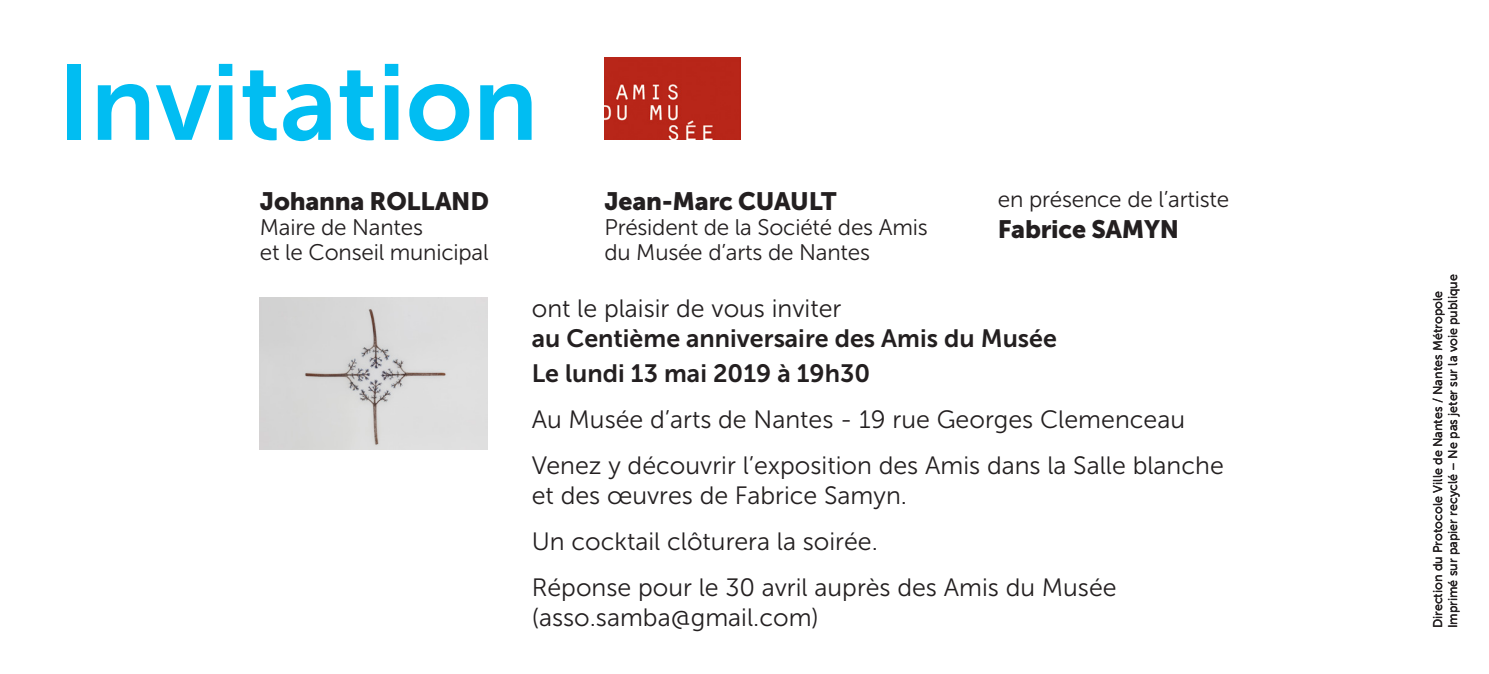
<style>
.page{position:relative;width:1489px;height:674px;background:#fff}
.page>*{position:absolute;margin:0;border:0;box-sizing:border-box;transform-origin:0 0}
.t1{font:107px "Museo Sans 700";color:#01bdf2}
.t2{font:25px/45.8px "Museo Sans 300";color:#231f20}
.t3{font:25px/35px "Museo Sans 700";color:#231f20}
.t4{font:25px "Museo Sans 900";letter-spacing:-.01em;color:#231f20}
.t5{font:22.5px/25px "Museo Sans 300";letter-spacing:-.01em;color:#231f20}
.t6{font:12.5px/15px "Museo Sans 500";color:#231f20}
</style>
<div class="page">
<img style="left:260px;top:297px;width:228px;height:152px">
<img style="left:604px;top:57px;width:136px;height:83px">
<h1 class="t1" style="left:57px;top:43px;width:482px">Invitation</h1>
<p class="t4" style="left:260px;top:186px;width:231px">Johanna ROLLAND</p>
<p class="t5" style="left:260px;top:214px;width:230px">Maire de Nantes<br>et le Conseil municipal</p>
<p class="t4" style="left:604px;top:186px;width:234px">Jean-Marc CUAULT</p>
<p class="t5" style="left:604px;top:214px;width:325px">Président de la Société des Amis du Musée d’arts de Nantes</p>
<p class="t5" style="left:997px;top:187px;width:233px">en présence de l’artiste</p>
<p class="t4" style="left:997px;top:214px;width:183px">Fabrice SAMYN</p>
<p class="t2" style="left:531px;top:285px;width:311px">ont le plaisir de vous inviter</p>
<p class="t3" style="left:531px;top:321px;width:526px">au Centième anniversaire des Amis du Musée<br>Le lundi 13 mai 2019 à 19h30</p>
<p class="t2" style="left:531px;top:396px;width:693px">Au Musée d’arts de Nantes - 19 rue Georges Clemenceau<br>Venez y découvrir l’exposition des Amis dans la Salle blanche</p>
<p class="t2" style="left:531px;top:472px;width:586px">et des œuvres de Fabrice Samyn.<br>Un cocktail clôturera la soirée.<br>Réponse pour le 30 avril auprès des Amis du Musée</p>
<p class="t2" style="left:531px;top:594px;width:288px">(asso.samba@gmail.com)</p>
<p class="t6" style="left:1429px;top:628px;width:355px;rotate:-90deg">Direction du Protocole Ville de Nantes / Nantes Métropole<br>Imprimé sur papier recyclé – Ne pas jeter sur la voie publique</p>
</div>
